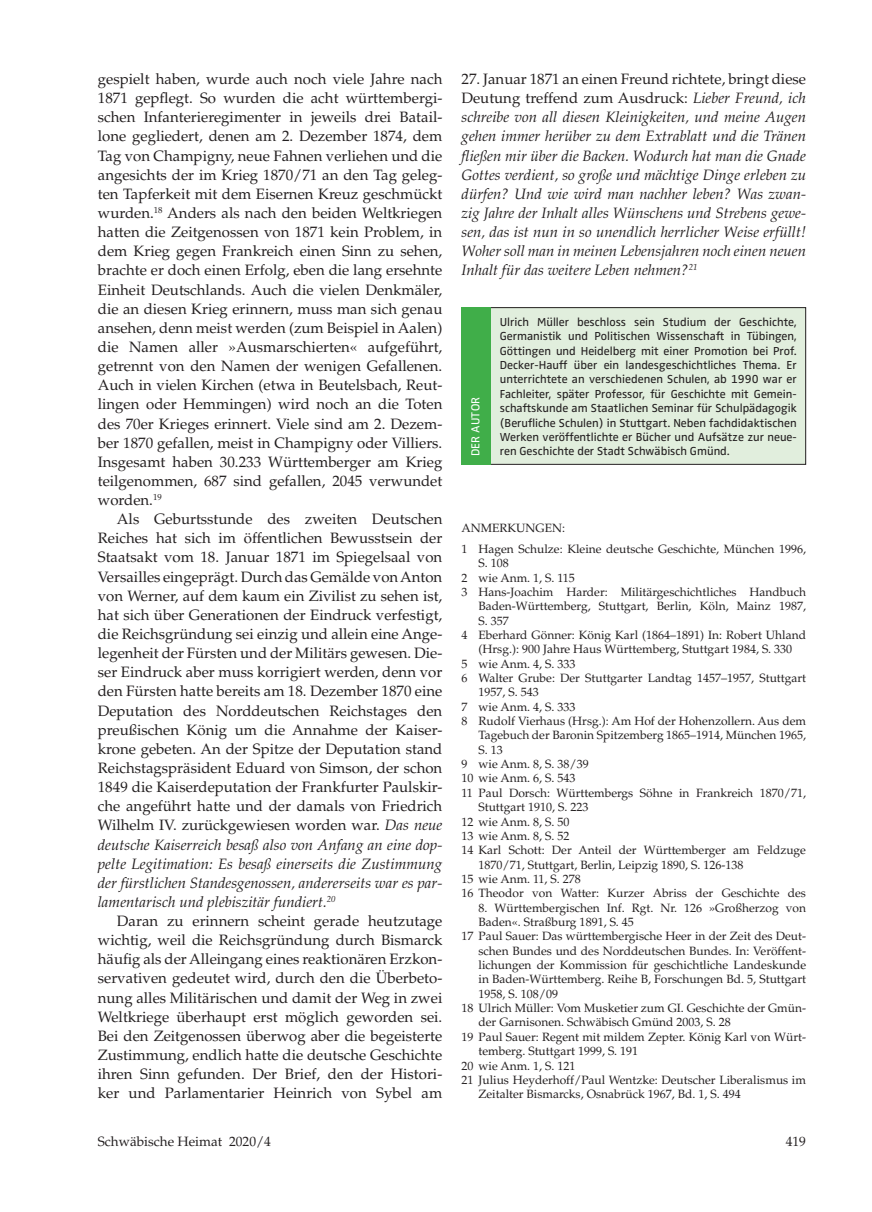
<style>
.page{position:relative;width:872px;height:1212px;background:#fff}
.page>*{position:absolute;margin:0;border:0;box-sizing:border-box;transform-origin:0 0}
.t1{font:15px/19.2px "Palatino";color:#231f20;text-align:justify}
.t2{font:italic 15px/19.2px "Palatino";color:#231f20;text-align:justify}
.t3{font:13.5px "Palatino";color:#231f20}
.t4{font:12px/20.7px "Palatino";color:#231f20}
.t5{font:12px/14.4px "Zwo OT";color:#231f20;text-align:justify}
.t6{font:12px "Zwo OT";letter-spacing:.01em;color:#fff}
.s1{font-style:italic}
.s2{font-style:normal}
</style>
<div class="page">
<div style="left:462px;top:308px;width:343px;height:156px;background:#e1eedd"></div>
<div style="left:461px;top:307px;width:345px;height:158px;border:1px solid #231f20"></div>
<div style="left:461px;top:307px;width:30px;height:158px;background:#40ae49"></div>
<p class="t1" style="left:98px;top:70px;width:346px">gespielt haben, wurde auch noch viele Jahre nach 1871 gepflegt. So wurden die acht württembergi&shy;schen Infanterieregimenter in jeweils drei Batail&shy;lone gegliedert, denen am 2. Dezember 1874, dem Tag von Champigny, neue Fahnen verliehen und die angesichts der im Krieg 1870/71 an den Tag geleg&shy;ten Tapferkeit mit dem Eisernen Kreuz geschmückt wurden.<sup>18</sup> Anders als nach den beiden Weltkriegen hatten die Zeitgenossen von 1871 kein Problem, in dem Krieg gegen Frankreich einen Sinn zu sehen, brachte er doch einen Erfolg, eben die lang ersehnte Einheit Deutschlands. Auch die vielen Denkmäler, die an diesen Krieg erinnern, muss man sich genau ansehen, denn meist werden (zum Beispiel in Aalen) die Namen aller »Ausmarschierten« aufgeführt, getrennt von den Namen der wenigen Gefallenen.<br>Auch in vielen Kirchen (etwa in Beutelsbach, Reut&shy;lingen oder Hemmingen) wird noch an die Toten des 70er Krieges erinnert. Viele sind am 2. Dezem&shy;ber 1870 gefallen, meist in Champigny oder Villiers.<br>Insgesamt haben 30.233 Württemberger am Krieg teilgenommen, 687 sind gefallen, 2045 verwundet worden.<sup>19</sup></p>
<p class="t1" style="left:98px;top:510px;width:346px;text-indent:19px">Als Geburtsstunde des zweiten Deutschen Reiches hat sich im öffentlichen Bewusstsein der Staatsakt vom 18. Januar 1871 im Spiegelsaal von Versailles eingeprägt. Durch das Gemälde von Anton von Werner, auf dem kaum ein Zivilist zu sehen ist, hat sich über Generationen der Eindruck verfestigt, die Reichsgründung sei einzig und allein eine Ange&shy;legenheit der Fürsten und der Militärs gewesen. Die&shy;ser Eindruck aber muss korrigiert werden, denn vor den Fürsten hatte bereits am 18. Dezember 1870 eine Deputation des Norddeutschen Reichstages den preußischen König um die Annahme der Kaiser&shy;krone gebeten. An der Spitze der Deputation stand Reichstagspräsident Eduard von Simson, der schon 1849 die Kaiserdeputation der Frankfurter Paulskir&shy;che angeführt hatte und der damals von Friedrich Wilhelm IV. zurückgewiesen worden war. <span class="s1">Das neue deutsche Kaiserreich besaß also von Anfang an eine dop&shy;pelte Legitimation: Es besaß einerseits die Zustimmung der fürstlichen Standesgenossen, andererseits war es par&shy;lamentarisch und plebiszitär fundiert.</span><sup>20</sup></p>
<p class="t1" style="left:98px;top:911px;width:346px;text-indent:19px">Daran zu erinnern scheint gerade heutzutage wichtig, weil die Reichsgründung durch Bismarck häufig als der Alleingang eines reaktionären Erzkon&shy;servativen gedeutet wird, durch den die Überbeto&shy;nung alles Militärischen und damit der Weg in zwei Weltkriege überhaupt erst möglich geworden sei.<br>Bei den Zeitgenossen überwog aber die begeisterte Zustimmung, endlich hatte die deutsche Geschichte ihren Sinn gefunden. Der Brief, den der Histori&shy;ker und Parlamentarier Heinrich von Sybel am</p>
<p class="t2" style="left:461px;top:70px;width:346px"><span class="s2">27. Januar 1871 an einen Freund richtete, bringt diese Deutung treffend zum Ausdruck:</span> Lieber Freund, ich schreibe von all diesen Kleinigkeiten, und meine Augen gehen immer herüber zu dem Extrablatt und die Tränen fließen mir über die Backen. Wodurch hat man die Gnade Gottes verdient, so große und mächtige Dinge erleben zu dürfen? Und wie wird man nachher leben? Was zwan&shy;zig Jahre der Inhalt alles Wünschens und Strebens gewe&shy;sen, das ist nun in so unendlich herrlicher Weise erfüllt!<br>Woher soll man in meinen Lebensjahren noch einen neuen Inhalt für das weitere Leben nehmen?<sup>21</sup></p>
<p class="t6" style="left:468px;top:456px;width:61px;rotate:-90deg">DER AUTOR</p>
<p class="t5" style="left:500px;top:315px;width:298px">Ulrich Müller beschloss sein Studium der Geschichte, Germanistik und Politischen Wissenschaft in Tübingen, Göttingen und Heidelberg mit einer Promotion bei Prof.<br>Decker-Hauff über ein landesgeschichtliches Thema. Er unterrichtete an verschiedenen Schulen, ab 1990 war er Fachleiter, später Professor, für Geschichte mit Gemein&shy;schaftskunde am Staatlichen Seminar für Schulpädagogik (Berufliche Schulen) in Stuttgart. Neben fachdidaktischen Werken veröffentlichte er Bücher und Aufsätze zur neue-</p>
<p class="t5" style="left:500px;top:444px;width:231px">ren Geschichte der Stadt Schwäbisch Gmünd.</p>
<p class="t4" style="left:461px;top:518px;width:346px">ANMERKUNGEN:<br>1 Hagen Schulze: Kleine deutsche Geschichte, München 1996,</p>
<p class="t4" style="left:478px;top:553px;width:32px">S. 108</p>
<p class="t4" style="left:461px;top:567px;width:115px">2 wie Anm. 1, S. 115</p>
<p class="t4" style="left:461px;top:582px;width:346px">3 Hans-Joachim Harder: Militärgeschichtliches Handbuch</p>
<p class="t4" style="left:478px;top:596px;width:329px">Baden-Württemberg, Stuttgart, Berlin, Köln, Mainz 1987,</p>
<p class="t4" style="left:478px;top:610px;width:32px">S. 357</p>
<p class="t4" style="left:461px;top:625px;width:346px">4 Eberhard Gönner: König Karl (1864–1891) In: Robert Uhland</p>
<p class="t4" style="left:478px;top:639px;width:315px">(Hrsg.): 900 Jahre Haus Württemberg, Stuttgart 1984, S. 330</p>
<p class="t4" style="left:461px;top:653px;width:116px">5 wie Anm. 4, S. 333</p>
<p class="t4" style="left:461px;top:668px;width:346px">6 Walter Grube: Der Stuttgarter Landtag 1457–1957, Stuttgart</p>
<p class="t4" style="left:478px;top:682px;width:62px">1957, S. 543</p>
<p class="t4" style="left:461px;top:696px;width:116px">7 wie Anm. 4, S. 333</p>
<p class="t4" style="left:461px;top:711px;width:346px">8 Rudolf Vierhaus (Hrsg.): Am Hof der Hohenzollern. Aus dem</p>
<p class="t4" style="left:478px;top:725px;width:329px">Tagebuch der Baronin Spitzemberg 1865–1914, München 1965,</p>
<p class="t4" style="left:478px;top:739px;width:26px">S. 13</p>
<p class="t4" style="left:461px;top:754px;width:129px">9 wie Anm. 8, S. 38/39</p>
<p class="t4" style="left:461px;top:768px;width:116px">10 wie Anm. 6, S. 543</p>
<p class="t4" style="left:461px;top:783px;width:346px">11 Paul Dorsch: Württembergs Söhne in Frankreich 1870/71,</p>
<p class="t4" style="left:478px;top:797px;width:111px">Stuttgart 1910, S. 223</p>
<p class="t4" style="left:461px;top:811px;width:110px">12 wie Anm. 8, S. 50</p>
<p class="t4" style="left:461px;top:826px;width:110px">13 wie Anm. 8, S. 52</p>
<p class="t4" style="left:461px;top:840px;width:346px">14 Karl Schott: Der Anteil der Württemberger am Feldzuge</p>
<p class="t4" style="left:478px;top:854px;width:266px">1870/71, Stuttgart, Berlin, Leipzig 1890, S. 126-138</p>
<p class="t4" style="left:461px;top:869px;width:121px">15 wie Anm. 11, S. 278</p>
<p class="t4" style="left:461px;top:883px;width:346px">16 Theodor von Watter: Kurzer Abriss der Geschichte des</p>
<p class="t4" style="left:478px;top:897px;width:329px">8. Württembergischen Inf. Rgt. Nr. 126 »Großherzog von</p>
<p class="t4" style="left:478px;top:912px;width:157px">Baden«. Straßburg 1891, S. 45</p>
<p class="t4" style="left:461px;top:926px;width:346px">17 Paul Sauer: Das württembergische Heer in der Zeit des Deut-</p>
<p class="t4" style="left:478px;top:940px;width:329px">schen Bundes und des Norddeutschen Bundes. In: Veröffent-</p>
<p class="t4" style="left:478px;top:955px;width:329px">lichungen der Kommission für geschichtliche Landeskunde</p>
<p class="t4" style="left:478px;top:969px;width:329px">in Baden-Württemberg. Reihe B, Forschungen Bd. 5, Stuttgart</p>
<p class="t4" style="left:478px;top:983px;width:81px">1958, S. 108/09</p>
<p class="t4" style="left:461px;top:998px;width:346px">18 Ulrich Müller: Vom Musketier zum GI. Geschichte der Gmün-</p>
<p class="t4" style="left:478px;top:1012px;width:254px">der Garnisonen. Schwäbisch Gmünd 2003, S. 28</p>
<p class="t4" style="left:461px;top:1026px;width:346px">19 Paul Sauer: Regent mit mildem Zepter. König Karl von Würt-</p>
<p class="t4" style="left:478px;top:1041px;width:161px">temberg. Stuttgart 1999, S. 191</p>
<p class="t4" style="left:461px;top:1055px;width:116px">20 wie Anm. 1, S. 121</p>
<p class="t4" style="left:461px;top:1070px;width:346px">21 Julius Heyderhoff/Paul Wentzke: Deutscher Liberalismus im</p>
<p class="t4" style="left:478px;top:1084px;width:264px">Zeitalter Bismarcks, Osnabrück 1967, Bd. 1, S. 494</p>
<p class="t3" style="left:98px;top:1133px;width:175px">Schwäbische Heimat 2020/4</p>
<p class="t3" style="left:785px;top:1133px;width:22px">419</p>
</div>
